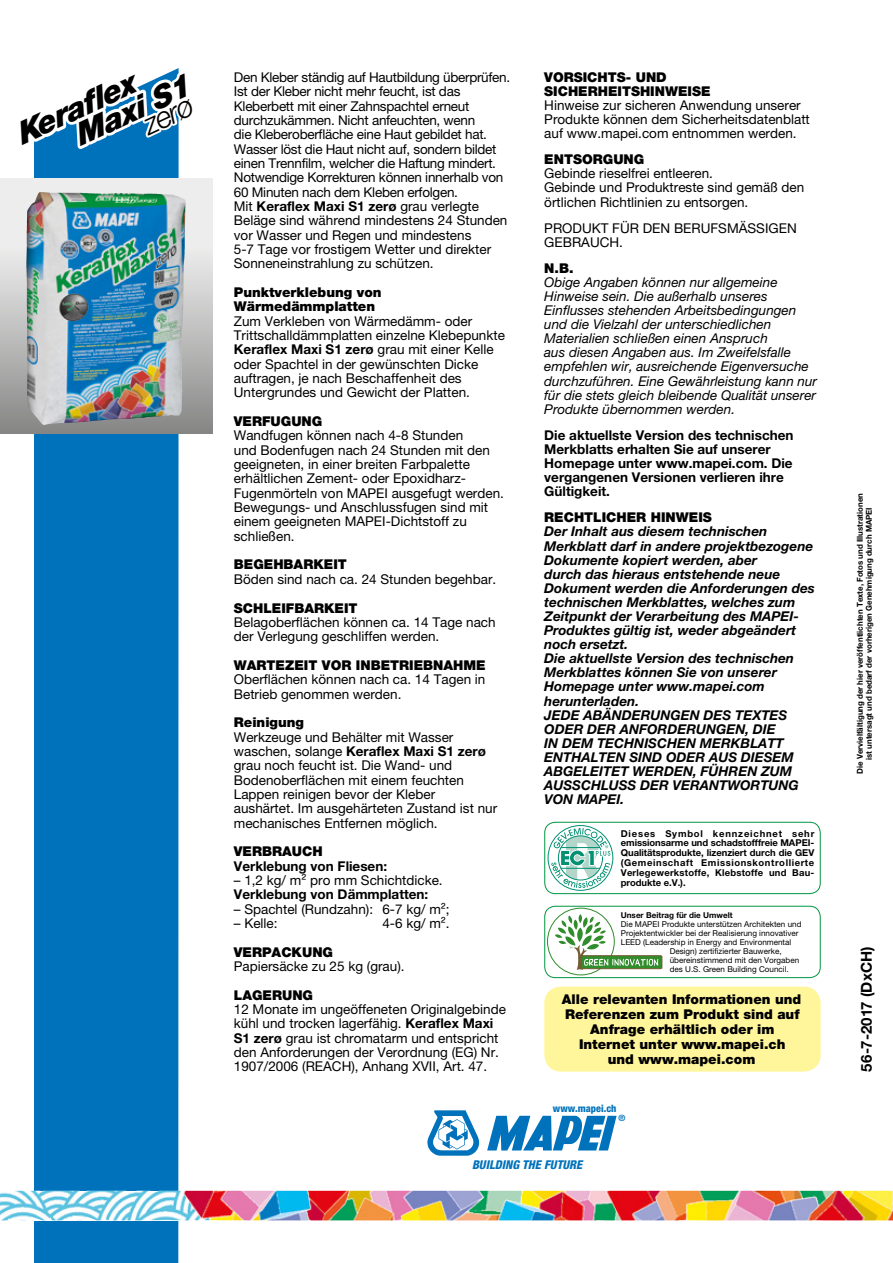
<style>
.page{position:relative;width:893px;height:1263px;background:#fff}
.page>*{position:absolute;margin:0;border:0;box-sizing:border-box;transform-origin:0 0}
.t1{font:italic 900 30.9px "Helvetica Neue LTW1 G";color:#000}
.t2{font:italic 300 30.3px "Helvetica Neue LTW1 G";color:#000}
.t3{font:700 15px "Helvetica Neue LTW1 G";letter-spacing:.01em;color:#000}
.t4{font:13.5px/14.4px "Helvetica Neue LTW1 G";color:#000}
.t5{font:italic 700 13.5px/14.1px "Helvetica Neue LTW1 G";color:#000}
.t6{font:13.5px/14.4px "Helvetica Neue LTW1 G";letter-spacing:-.02em;color:#000}
.t7{font:italic 13.5px/14.1px "Helvetica Neue LTW1 G";color:#000}
.t8{font:900 13.5px/15px "Helvetica Neue LTW1 G";color:#000}
.t9{font:700 13.5px/14.1px "Helvetica Neue LTW1 G";color:#000}
.t10{font:italic 800 condensed 12.15px "Helvetica Neue LTW1 G";color:#0072bb}
.t11{font:800 condensed 10.2px "Helvetica Neue LTW1 G";color:#0072bb}
.t12{font:700 9.45px/9.9px "Helvetica Neue LTW1 G";letter-spacing:.025em;color:#000;text-align:justify}
.t13{font:700 8.7px "Helvetica Neue LTW1 G";color:#0072bb}
.t14{font:8.1px "Helvetica Neue LTW1 G";color:#000}
.t15{font:700 8.1px/9px "Helvetica Neue LTW1 G";color:#000;text-align:center}
.s1{font-weight:700}
</style>
<div class="page">
<div style="left:34px;top:434px;width:145px;height:829px;background:#0072bb"></div>
<img style="left:0;top:1191px;width:893px;height:29px">
<svg style="left:14px;top:68px;width:185px;height:111px"></svg>
<div style="left:544px;top:906px;width:277px;height:72px;border:1px solid #009641;border-radius:11px"></div>
<svg style="left:547px;top:908px;width:67px;height:67px"></svg>
<div style="left:547px;top:908px;width:67px;height:67px;border:1px solid #318c2c;border-radius:50%"></div>
<svg style="left:555px;top:914px;width:107px;height:56px"></svg>
<div style="left:544px;top:822px;width:277px;height:72px;border:1px solid #009641;border-radius:11px"></div>
<svg style="left:548px;top:825px;width:65px;height:65px"></svg>
<div style="left:544px;top:986px;width:277px;height:85px;background:#fff69b;border-radius:17px"></div>
<svg style="left:487px;top:1116px;width:130px;height:34px"></svg>
<svg style="left:427px;top:1110px;width:52px;height:46px"></svg>
<img style="left:0;top:179px;width:213px;height:255px">
<img style="left:26px;top:192px;width:14px;height:230px">
<h1 class="t1" style="left:68px;top:119px;width:125px;rotate:-25deg">Maxi S1</h1>
<h1 class="t1" style="left:10px;top:118px;width:130px;rotate:-25deg">Kerafl ex</h1>
<h2 class="t2" style="left:137px;top:108px;width:53px;rotate:-25deg">zerø</h2>
<p class="t6" style="left:234px;top:70px;width:278px">Den Kleber ständig auf Hautbildung überprüfen.<br>Ist der Kleber nicht mehr feucht, ist das Kleberbett mit einer Zahnspachtel erneut durchzukämmen. Nicht anfeuchten, wenn<br>die Kleberoberfläche eine Haut gebildet hat.<br>Wasser löst die Haut nicht auf, sondern bildet einen Trennfilm, welcher die Haftung mindert.<br>Notwendige Korrekturen können innerhalb von 60 Minuten nach dem Kleben erfolgen.<br>Mit <span class="s1">Keraflex Maxi S1 zerø</span> grau verlegte Beläge sind während mindestens 24 Stunden vor Wasser und Regen und mindestens<br>5-7 Tage vor frostigem Wetter und direkter Sonneneinstrahlung zu schützen.</p>
<p class="t8" style="left:234px;top:285px;width:149px;line-height:14.4px">Punktverklebung von<br>Wärmedämmplatten</p>
<p class="t4" style="left:234px;top:314px;width:273px">Zum Verkleben von Wärmedämm- oder Trittschalldämmplatten einzelne Klebepunkte <span class="s1">Keraflex Maxi S1 zerø</span> grau mit einer Kelle oder Spachtel in der gewünschten Dicke auftragen, je nach Beschaffenheit des Untergrundes und Gewicht der Platten.</p>
<p class="t8" style="left:234px;top:414px;width:90px">VERFUGUNG</p>
<p class="t4" style="left:234px;top:428px;width:272px">Wandfugen können nach 4-8 Stunden<br>und Bodenfugen nach 24 Stunden mit den geeigneten, in einer breiten Farbpalette erhältlichen Zement- oder Epoxidharz-Fugenmörteln von MAPEI ausgefugt werden.<br>Bewegungs- und Anschlussfugen sind mit einem geeigneten MAPEI-Dichtstoff zu schließen.</p>
<p class="t8" style="left:234px;top:557px;width:115px">BEGEHBARKEIT</p>
<p class="t4" style="left:234px;top:572px;width:264px">Böden sind nach ca. 24 Stunden begehbar.</p>
<p class="t8" style="left:234px;top:600px;width:125px">SCHLEIFBARKEIT</p>
<p class="t4" style="left:234px;top:615px;width:263px">Belagoberflächen können ca. 14 Tage nach der Verlegung geschliffen werden.</p>
<p class="t8" style="left:234px;top:658px;width:253px">WARTEZEIT VOR INBETRIEBNAHME</p>
<p class="t4" style="left:234px;top:672px;width:253px">Oberflächen können nach ca. 14 Tagen in<br>Betrieb genommen werden.</p>
<p class="t8" style="left:234px;top:715px;width:72px">Reinigung</p>
<p class="t4" style="left:234px;top:729px;width:265px">Werkzeuge und Behälter mit Wasser waschen, solange <span class="s1">Keraflex Maxi S1 zerø </span>grau noch feucht ist. Die Wand- und Bodenoberflächen mit einem feuchten Lappen reinigen bevor der Kleber aushärtet. Im ausgehärteten Zustand ist nur mechanisches Entfernen möglich.</p>
<p class="t8" style="left:234px;top:844px;width:90px">VERBRAUCH</p>
<p class="t9" style="left:234px;top:859px;width:155px">Verklebung von Fliesen:</p>
<p class="t4" style="left:234px;top:873px;width:210px">– 1,2 kg/ m² pro mm Schichtdicke.</p>
<p class="t9" style="left:234px;top:887px;width:196px">Verklebung von Dämmplatten:</p>
<p class="t4" style="left:234px;top:901px;width:217px">– Spachtel (Rundzahn): 6-7 kg/ m²;</p>
<p class="t4" style="left:234px;top:916px;width:45px">– Kelle:</p>
<p class="t4" style="left:382px;top:916px;width:69px">4-6 kg/ m².</p>
<p class="t8" style="left:234px;top:944px;width:101px">VERPACKUNG</p>
<p class="t4" style="left:234px;top:959px;width:172px">Papiersäcke zu 25 kg (grau).</p>
<p class="t8" style="left:234px;top:987px;width:81px">LAGERUNG</p>
<p class="t4" style="left:234px;top:1002px;width:274px">12 Monate im ungeöffeneten Originalgebinde kühl und trocken lagerfähig. <span class="s1">Keraflex Maxi S1 zerø</span> grau ist chromatarm und entspricht den Anforderungen der Verordnung (EG) Nr.<br>1907/2006 (REACH), Anhang XVII, Art. 47.</p>
<p class="t8" style="left:544px;top:70px;width:168px;line-height:14.1px">VORSICHTS- UND<br>SICHERHEITSHINWEISE</p>
<p class="t4" style="left:544px;top:98px;width:267px">Hinweise zur sicheren Anwendung unserer<br>Produkte können dem Sicherheitsdatenblatt auf www.mapei.com entnommen werden.</p>
<p class="t8" style="left:544px;top:152px;width:102px">ENTSORGUNG</p>
<p class="t4" style="left:544px;top:166px;width:262px">Gebinde rieselfrei entleeren.<br>Gebinde und Produktreste sind gemäß den örtlichen Richtlinien zu entsorgen.</p>
<p class="t4" style="left:544px;top:221px;width:254px">PRODUKT FÜR DEN BERUFSMÄSSIGEN<br>GEBRAUCH.</p>
<p class="t8" style="left:544px;top:260px;width:31px">N.B.</p>
<p class="t7" style="left:544px;top:275px;width:274px">Obige Angaben können nur allgemeine Hinweise sein. Die außerhalb unseres Einflusses stehenden Arbeitsbedingungen und die Vielzahl der unterschiedlichen Materialien schließen einen Anspruch<br>aus diesen Angaben aus. Im Zweifelsfalle empfehlen wir, ausreichende Eigenversuche durchzuführen. Eine Gewährleistung kann nur für die stets gleich bleibende Qualität unserer Produkte übernommen werden.</p>
<p class="t9" style="left:544px;top:428px;width:251px">Die aktuellste Version des technischen<br>Merkblatts erhalten Sie auf unserer<br>Homepage unter www.mapei.com. Die vergangenen Versionen verlieren ihre<br>Gültigkeit.</p>
<p class="t8" style="left:544px;top:510px;width:169px">RECHTLICHER HINWEIS</p>
<p class="t5" style="left:544px;top:524px;width:272px">Der Inhalt aus diesem technischen<br>Merkblatt darf in andere projektbezogene<br>Dokumente kopiert werden, aber<br>durch das hieraus entstehende neue<br>Dokument werden die Anforderungen des technischen Merkblattes, welches zum<br>Zeitpunkt der Verarbeitung des MAPEI-<br>Produktes gültig ist, weder abgeändert noch ersetzt.<br>Die aktuellste Version des technischen<br>Merkblattes können Sie von unserer<br>Homepage unter www.mapei.com herunterladen.<br>JEDE ABÄNDERUNGEN DES TEXTES<br>ODER DER ANFORDERUNGEN, DIE<br>IN DEM TECHNISCHEN MERKBLATT<br>ENTHALTEN SIND ODER AUS DIESEM<br>ABGELEITET WERDEN, FÜHREN ZUM<br>AUSSCHLUSS DER VERANTWORTUNG<br>VON MAPEI.</p>
<p class="t12" style="left:621px;top:828px;width:195px">Dieses Symbol kennzeichnet sehr emissionsarme und schadstofffreie MAPEI-Qualitätsprodukte, lizenziert durch die GEV (Gemeinschaft Emissionskontrollierte Verlegewerkstoffe, Klebstoffe und Bau&shy;produkte e.V.).</p>
<p class="t15" style="left:621px;top:910px;width:113px">Unser Beitrag für die Umwelt</p>
<p class="t14" style="left:621px;top:919px;width:182px">Die MAPEI Produkte unterstützen Architekten und</p>
<p class="t14" style="left:621px;top:928px;width:179px">Projektentwickler bei der Realisierung innovativer</p>
<p class="t14" style="left:621px;top:937px;width:172px">LEED (Leadership in Energy and Environmental</p>
<p class="t14" style="left:670px;top:946px;width:113px">Design) zertifizierter Bauwerke,</p>
<p class="t14" style="left:670px;top:955px;width:131px">übereinstimmend mit den Vorgaben</p>
<p class="t14" style="left:670px;top:964px;width:120px">des U.S. Green Building Council.</p>
<p class="t8" style="left:562px;top:991px;width:241px;text-align:center">Alle relevanten Informationen und<br>Referenzen zum Produkt sind auf<br>Anfrage erhältlich oder im<br>Internet unter www.mapei.ch<br>und www.mapei.com</p>
<p class="t11" style="left:553px;top:1102px;width:65px">www.mapei.ch</p>
<p class="t13" style="left:618px;top:1113px;width:8px">®</p>
<p class="t10" style="left:472px;top:1156px;width:112px">BUILDING THE FUTURE</p>
<p class="t15" style="left:855px;top:774px;width:282px;rotate:-90deg">Die Vervielfältigung der hier veröffentlichten Texte, Fotos und Illustrationen ist untersagt und bedarf der vorherigen Genehmigung durch MAPEI</p>
<p class="t3" style="left:857px;top:1071px;width:127px;rotate:-90deg">56-7-2017 (DxCH)</p>
</div>
